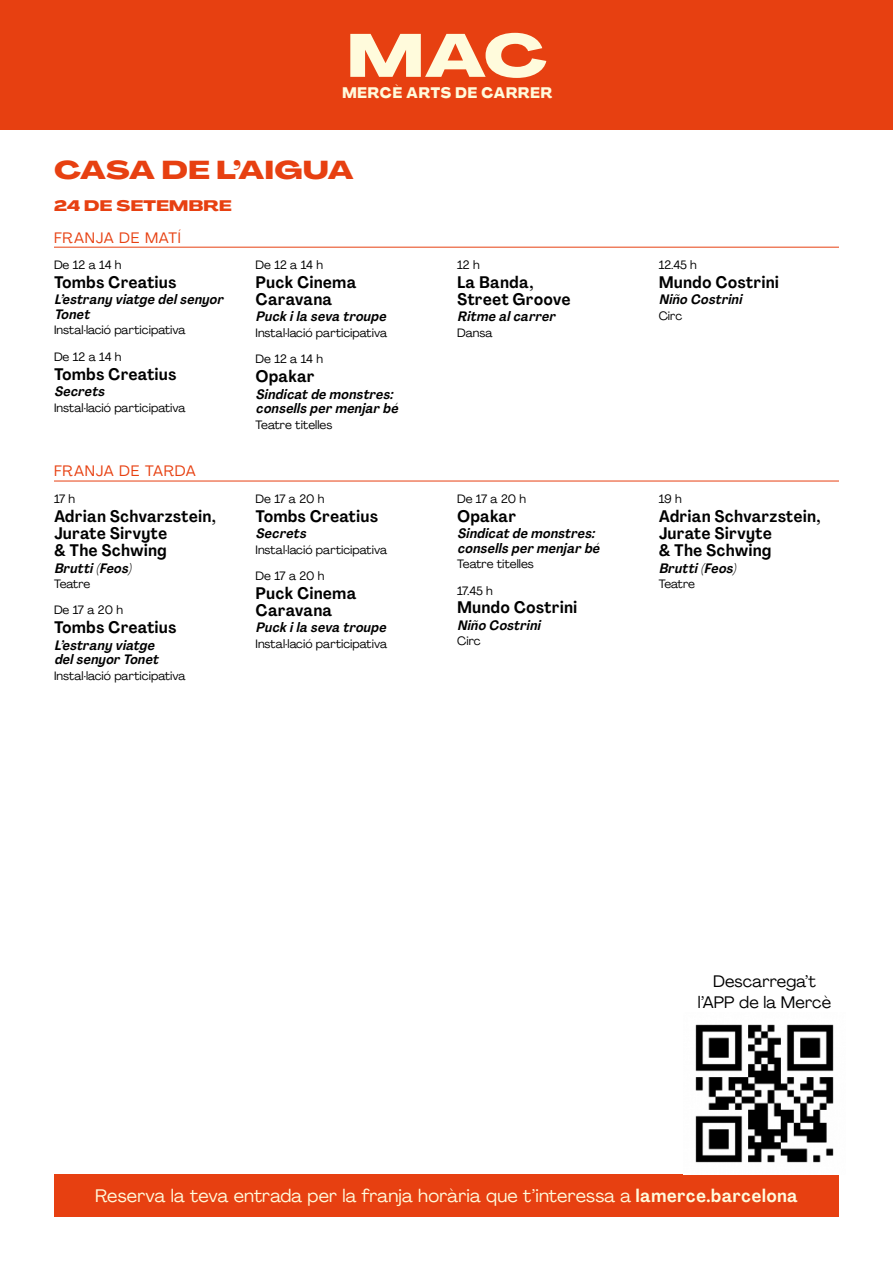
<style>
.page{position:relative;width:893px;height:1263px;background:#fff}
.page>*{position:absolute;margin:0;border:0;box-sizing:border-box;transform-origin:0 0}
.t1{font:800 60px "Agrandir Grand";color:#fffbdc}
.t2{font:800 25.5px "Agrandir Grand";letter-spacing:.015em;color:#e74011}
.t3{font:18px "Agrandir";letter-spacing:.01em;color:#fffbdc}
.t4{font:700 16.5px/17.2px "Agrandir Text";letter-spacing:.005em;color:#000}
.t5{font:16.5px/21px "Agrandir";letter-spacing:.005em;color:#000;text-align:center}
.t6{font:15px "Agrandir";letter-spacing:.05em;color:#e74011}
.t7{font:800 15px "Agrandir Grand";letter-spacing:.08em;color:#fffbdc;scale:.75 1}
.t8{font:800 15px "Agrandir Grand";letter-spacing:.02em;color:#e74011}
.t9{font:italic 700 13.5px/14.7px "Agrandir Text";color:#000}
.t10{font:12px/26.2px "Agrandir";color:#000}
.s1{font-family:"Agrandir Text";font-weight:700}
</style>
<div class="page">
<div style="left:0;top:0;width:893px;height:130px;background:#e74011"></div>
<div style="left:54px;top:1174px;width:785px;height:43px;background:#e74011"></div>
<img style="left:695px;top:1024px;width:139px;height:139px">
<hr style="left:54px;top:247px;width:785px;height:1px;background:#e74011">
<hr style="left:54px;top:481px;width:785px;height:1px;background:#e74011">
<h1 class="t1" style="left:347px;top:18px;width:201px">MAC</h1>
<p class="t7" style="left:342px;top:83px;width:281px">MERCÈ ARTS DE CARRER</p>
<h2 class="t2" style="left:54px;top:153px;width:301px">CASA DE L’AIGUA</h2>
<p class="t8" style="left:54px;top:196px;width:179px">24 DE SETEMBRE</p>
<p class="t6" style="left:54px;top:228px;width:128px">FRANJA DE MATÍ</p>
<p class="t10" style="left:54px;top:251px;width:69px">De 12 a 14 h</p>
<h3 class="t4" style="left:54px;top:273px;width:124px">Tombs Creatius</h3>
<p class="t9" style="left:54px;top:292px;width:174px">L’estrany viatge delseny or<br>Tonet</p>
<p class="t10" style="left:54px;top:317px;width:133px">Instal·lació participativa<br>De 12 a 14 h</p>
<h3 class="t4" style="left:54px;top:365px;width:124px">Tombs Creatius</h3>
<p class="t9" style="left:54px;top:384px;width:56px">Secrets</p>
<p class="t10" style="left:54px;top:394px;width:133px">Instal·lació participativa</p>
<p class="t10" style="left:256px;top:251px;width:69px">De 12 a 14 h</p>
<h3 class="t4" style="left:256px;top:273px;width:102px">Puck Cinema<br>Caravana</h3>
<p class="t9" style="left:256px;top:309px;width:135px">Puck ila seva troupe</p>
<p class="t10" style="left:256px;top:320px;width:133px">Instal·lació participativa<br>De 12 a 14 h</p>
<h3 class="t4" style="left:256px;top:368px;width:61px">Opakar</h3>
<p class="t9" style="left:256px;top:386px;width:147px">Sindicatde monstres: consells permenjarbé</p>
<p class="t10" style="left:256px;top:411px;width:78px">Teatre titelles</p>
<p class="t6" style="left:54px;top:462px;width:143px">FRANJA DE TARDA</p>
<p class="t10" style="left:54px;top:485px;width:23px">17 h</p>
<h3 class="t4" style="left:54px;top:507px;width:164px">Adrian Schvarzstein,<br>Jurate Sirvyte<br>&amp; The Schwing</h3>
<p class="t9" style="left:54px;top:560px;width:82px">Brutti(Feos)</p>
<p class="t10" style="left:54px;top:571px;width:70px">Teatre<br>De 17 a 20 h</p>
<h3 class="t4" style="left:54px;top:619px;width:124px">Tombs Creatius</h3>
<p class="t9" style="left:54px;top:637px;width:109px">L’estrany viatge delsenyorTonet</p>
<p class="t10" style="left:54px;top:662px;width:133px">Instal·lació participativa</p>
<p class="t10" style="left:256px;top:485px;width:70px">De 17 a 20 h</p>
<h3 class="t4" style="left:256px;top:507px;width:124px">Tombs Creatius</h3>
<p class="t9" style="left:256px;top:526px;width:56px">Secrets</p>
<p class="t10" style="left:256px;top:536px;width:133px">Instal·lació participativa<br>De 17 a 20 h</p>
<h3 class="t4" style="left:256px;top:584px;width:102px">Puck Cinema<br>Caravana</h3>
<p class="t9" style="left:256px;top:620px;width:135px">Puck ila seva troupe</p>
<p class="t10" style="left:256px;top:631px;width:133px">Instal·lació participativa</p>
<p class="t10" style="left:457px;top:251px;width:24px">12 h</p>
<h3 class="t4" style="left:457px;top:273px;width:115px">La Banda,<br>Street Groove</h3>
<p class="t9" style="left:457px;top:309px;width:103px">Ritme alcarrer</p>
<p class="t10" style="left:457px;top:320px;width:37px">Dansa</p>
<p class="t10" style="left:457px;top:485px;width:70px">De 17 a 20 h</p>
<h3 class="t4" style="left:457px;top:507px;width:61px">Opakar</h3>
<p class="t9" style="left:457px;top:526px;width:147px">Sindicatde monstres: consells permenjarbé</p>
<p class="t10" style="left:457px;top:551px;width:78px">Teatre titelles<br>17.45 h</p>
<h3 class="t4" style="left:457px;top:599px;width:122px">Mundo Costrini</h3>
<p class="t9" style="left:457px;top:618px;width:88px">Niño Costrini</p>
<p class="t10" style="left:457px;top:628px;width:25px">Circ</p>
<p class="t10" style="left:659px;top:251px;width:40px">12.45 h</p>
<h3 class="t4" style="left:659px;top:273px;width:122px">Mundo Costrini</h3>
<p class="t9" style="left:659px;top:292px;width:88px">Niño Costrini</p>
<p class="t10" style="left:659px;top:302px;width:25px">Circ</p>
<p class="t10" style="left:659px;top:485px;width:25px">19 h</p>
<h3 class="t4" style="left:659px;top:507px;width:164px">Adrian Schvarzstein,<br>Jurate Sirvyte<br>&amp; The Schwing</h3>
<p class="t9" style="left:659px;top:560px;width:82px">Brutti(Feos)</p>
<p class="t10" style="left:659px;top:571px;width:38px">Teatre</p>
<h3 class="t5" style="left:698px;top:970px;width:135px">Descarrega’t l’APP de la Mercè</h3>
<h3 class="t3" style="left:95px;top:1184px;width:704px">Reserva la teva entrada per la franja horària que t’interessa a <span class="s1">lamerce.barcelona</span></h3>
</div>
